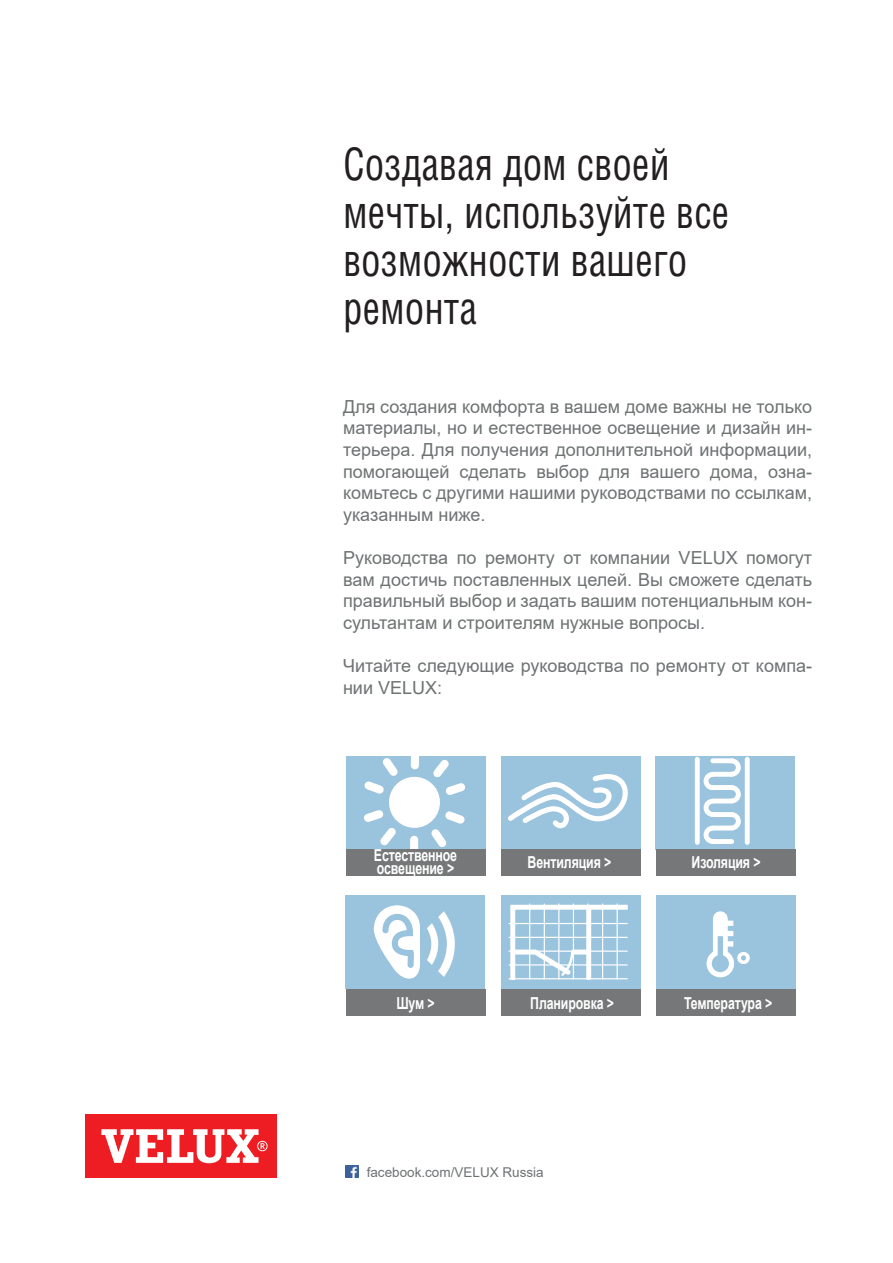
<style>
.page{position:relative;width:893px;height:1263px;background:#fff}
.page>*{position:absolute;margin:0;border:0;box-sizing:border-box;transform-origin:0 0}
.t1{font:45px/48px "Helios Cond C";color:#231f20;scale:.9 1}
.t2{font:18px/21.6px "Arial";color:#6d7273;text-align:justify}
.t3{font:700 16.5px/13.5px "Arial";letter-spacing:-.01em;color:#fff;scale:.75 1}
.t4{font:13.5px "Arial";color:#6d7273}
</style>
<div class="page">
<div style="left:346px;top:756px;width:139px;height:93px;background:#9ac3de"></div>
<svg style="left:364px;top:756px;width:101px;height:93px"></svg>
<div style="left:346px;top:849px;width:139px;height:27px;background:#767778"></div>
<div style="left:346px;top:895px;width:139px;height:94px;background:#9ac3de"></div>
<svg style="left:374px;top:905px;width:46px;height:74px"></svg>
<svg style="left:427px;top:911px;width:28px;height:66px"></svg>
<div style="left:346px;top:989px;width:139px;height:26px;background:#767778"></div>
<div style="left:501px;top:756px;width:139px;height:93px;background:#9ac3de"></div>
<svg style="left:508px;top:774px;width:120px;height:55px"></svg>
<div style="left:501px;top:849px;width:139px;height:27px;background:#767778"></div>
<div style="left:501px;top:895px;width:139px;height:94px;background:#9ac3de"></div>
<svg style="left:508px;top:903px;width:120px;height:77px"></svg>
<hr style="left:529px;top:904px;width:1px;height:75px;background:#fff">
<hr style="left:544px;top:904px;width:1px;height:75px;background:#fff">
<hr style="left:558px;top:904px;width:1px;height:75px;background:#fff">
<hr style="left:573px;top:904px;width:1px;height:75px;background:#fff">
<hr style="left:587px;top:904px;width:2px;height:75px;background:#fff">
<hr style="left:602px;top:904px;width:1px;height:75px;background:#fff">
<hr style="left:617px;top:904px;width:1px;height:75px;background:#fff">
<hr style="left:509px;top:923px;width:118px;height:1px;background:#fff">
<hr style="left:509px;top:937px;width:118px;height:1px;background:#fff">
<hr style="left:509px;top:950px;width:118px;height:2px;background:#fff">
<hr style="left:509px;top:964px;width:118px;height:1px;background:#fff">
<hr style="left:509px;top:978px;width:118px;height:1px;background:#fff">
<div style="left:501px;top:989px;width:139px;height:26px;background:#767778"></div>
<div style="left:656px;top:756px;width:139px;height:93px;background:#9ac3de"></div>
<div style="left:713px;top:785px;width:19px;height:5px;background:#fff"></div>
<hr style="left:713px;top:799px;width:19px;height:4px;background:#fff">
<div style="left:713px;top:812px;width:19px;height:5px;background:#fff"></div>
<div style="left:713px;top:758px;width:19px;height:5px;background:#fff"></div>
<div style="left:713px;top:772px;width:19px;height:5px;background:#fff"></div>
<div style="left:713px;top:825px;width:19px;height:5px;background:#fff"></div>
<div style="left:713px;top:839px;width:19px;height:5px;background:#fff"></div>
<svg style="left:727px;top:758px;width:14px;height:73px"></svg>
<svg style="left:703px;top:771px;width:15px;height:73px"></svg>
<div style="left:695px;top:759px;width:5px;height:83px;background:#fff"></div>
<div style="left:745px;top:759px;width:5px;height:83px;background:#fff"></div>
<div style="left:656px;top:849px;width:139px;height:27px;background:#767778"></div>
<div style="left:656px;top:895px;width:139px;height:94px;background:#9ac3de"></div>
<svg style="left:706px;top:911px;width:44px;height:66px"></svg>
<div style="left:656px;top:989px;width:139px;height:26px;background:#767778"></div>
<div style="left:85px;top:1114px;width:191px;height:64px;background:#ee1d23"></div>
<svg style="left:101px;top:1129px;width:167px;height:34px"></svg>
<svg style="left:346px;top:1165px;width:12px;height:13px"></svg>
<h1 class="t1" style="left:343px;top:139px;width:431px">Создавая дом своей мечты, используйте все возможности вашего ремонта</h1>
<p class="t2" style="left:343px;top:396px;width:471px">Для создания комфорта в вашем доме важны не только материалы, но и естественное освещение и дизайн ин&shy;терьера. Для получения дополнительной информации, помогающей сделать выбор для вашего дома, озна&shy;комьтесь с другими нашими руководствами по ссылкам, указанным ниже.</p>
<p class="t2" style="left:343px;top:547px;width:471px">Руководства по ремонту от компании VELUX помогут вам достичь поставленных целей. Вы сможете сделать правильный выбор и задать вашим потенциальным кон&shy;сультантам и строителям нужные вопросы.</p>
<p class="t2" style="left:343px;top:655px;width:471px">Читайте следующие руководства по ремонту от компа&shy;нии VELUX:</p>
<p class="t3" style="left:374px;top:848px;width:112px">Естественное освещение &gt;</p>
<p class="t3" style="left:528px;top:856px;width:113px">Вентиляция &gt;</p>
<p class="t3" style="left:691px;top:856px;width:94px">Изоляция &gt;</p>
<p class="t3" style="left:396px;top:997px;width:53px">Шум &gt;</p>
<p class="t3" style="left:530px;top:997px;width:113px">Планировка &gt;</p>
<p class="t3" style="left:684px;top:997px;width:119px">Температура &gt;</p>
<p class="t4" style="left:367px;top:1163px;width:179px">facebook.com/VELUX Russia</p>
</div>
